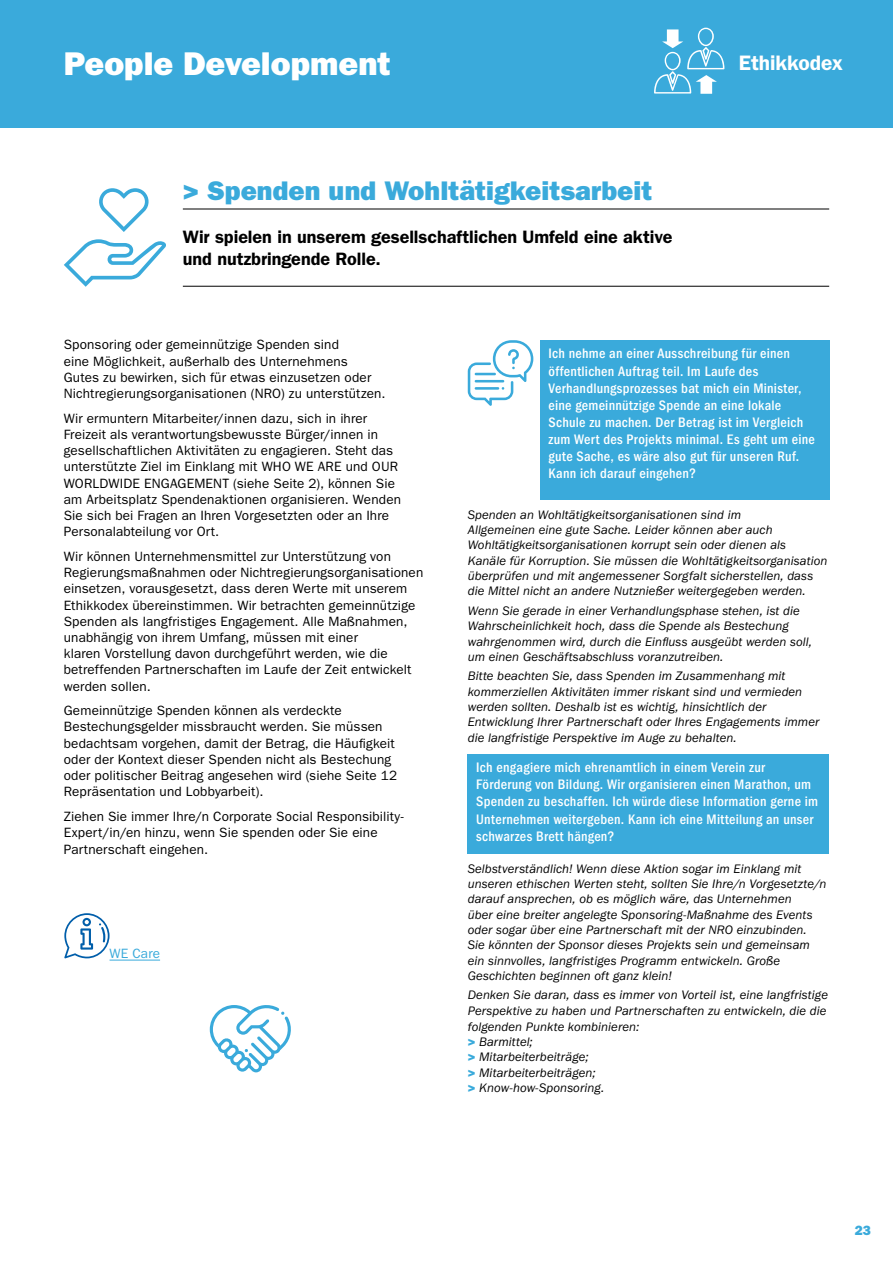
<style>
.page{position:relative;width:893px;height:1263px;background:#fff}
.page>*{position:absolute;margin:0;border:0;box-sizing:border-box;transform-origin:0 0}
.t1{font:33px "ITC Franklin Gothic Std Hvy";color:#fff}
.titre2{font:27px "ITC Franklin Gothic Std Hvy";letter-spacing:.005em;color:#3aaadb}
.t2{font:600 21px "ITC Franklin Gothic Std";letter-spacing:-.005em;color:#fff}
._1phrase{font:600 18px/21.6px "ITC Franklin Gothic Std";color:#000}
.question2{font:500 condensed 14.25px/17.1px "ITC Franklin Gothic Std";letter-spacing:.02em;color:#fff}
.courant_9_espAV2{font:13.5px/16.2px "ITC Franklin Gothic Std";letter-spacing:.01em;color:#000}
.courant{font:13.5px "ITC Franklin Gothic Std";letter-spacing:.01em;color:#3aaadb}
.t3{font:13.5px "ITC Franklin Gothic Std Hvy";color:#3aaadb}
.réponse{font:italic 12.75px/15.3px "ITC Franklin Gothic Std";letter-spacing:.005em;color:#000}
.s1{font-family:"ITC Franklin Gothic Std Hvy";font-style:normal;color:#3aaadb}
</style>
<div class="page">
<div style="left:0;top:0;width:893px;height:128px;background:#3aaadb"></div>
<svg style="left:654px;top:28px;width:70px;height:66px"></svg>
<div style="left:540px;top:340px;width:289px;height:159px;background:#3aaadb"></div>
<div style="left:468px;top:754px;width:361px;height:99px;background:#3aaadb"></div>
<hr style="left:183px;top:209px;width:646px;height:1px;background:#000">
<hr style="left:183px;top:286px;width:646px;height:1px;background:#000">
<svg style="left:210px;top:1005px;width:81px;height:67px"></svg>
<svg style="left:99px;top:188px;width:50px;height:44px"></svg>
<svg style="left:64px;top:239px;width:102px;height:48px"></svg>
<svg style="left:468px;top:340px;width:65px;height:66px"></svg>
<hr style="left:475px;top:387px;width:24px;height:3px;background:#3aaadb">
<hr style="left:475px;top:373px;width:21px;height:2px;background:#3aaadb">
<hr style="left:110px;top:960px;width:50px;height:1px;background:#3aaadb">
<svg style="left:64px;top:913px;width:46px;height:45px"></svg>
<h1 class="t1" style="left:64px;top:44px;width:328px">People Development</h1>
<h3 class="t2" style="left:739px;top:50px;width:106px">Ethikkodex</h3>
<p class="titre2" style="left:183px;top:175px;width:471px">&gt; Spenden und Wohltätigkeitsarbeit</p>
<p class="_1phrase" style="left:183px;top:226px;width:491px">Wir spielen in unserem gesellschaftlichen Umfeld eine aktive und nutzbringende Rolle.</p>
<p class="courant_9_espAV2" style="left:64px;top:337px;width:323px">Sponsoring oder gemeinnützige Spenden sind<br>eine Möglichkeit, außerhalb des Unternehmens Gutes zu bewirken, sich für etwas einzusetzen oder Nichtregierungsorganisationen (NRO) zu unterstützen.</p>
<p class="courant_9_espAV2" style="left:64px;top:410px;width:339px">Wir ermuntern Mitarbeiter/innen dazu, sich in ihrer Freizeit als verantwortungsbewusste Bürger/innen in gesellschaftlichen Aktivitäten zu engagieren. Steht das unterstützte Ziel im Einklang mit WHO WE ARE und OUR WORLDWIDE ENGAGEMENT (siehe Seite 2), können Sie am Arbeitsplatz Spendenaktionen organisieren. Wenden Sie sich bei Fragen an Ihren Vorgesetzten oder an Ihre Personalabteilung vor Ort.</p>
<p class="courant_9_espAV2" style="left:64px;top:548px;width:361px">Wir können Unternehmensmittel zur Unterstützung von Regierungsmaßnahmen oder Nichtregierungsorganisationen einsetzen, vorausgesetzt, dass deren Werte mit unserem Ethikkodex übereinstimmen. Wir betrachten gemeinnützige Spenden als langfristiges Engagement. Alle Maßnahmen, unabhängig von ihrem Umfang, müssen mit einer<br>klaren Vorstellung davon durchgeführt werden, wie die betreffenden Partnerschaften im Laufe der Zeit entwickelt werden sollen.</p>
<p class="courant_9_espAV2" style="left:64px;top:703px;width:335px">Gemeinnützige Spenden können als verdeckte Bestechungsgelder missbraucht werden. Sie müssen bedachtsam vorgehen, damit der Betrag, die Häufigkeit oder der Kontext dieser Spenden nicht als Bestechung oder politischer Beitrag angesehen wird (siehe Seite 12<br>Repräsentation und Lobbyarbeit).</p>
<p class="courant_9_espAV2" style="left:64px;top:808px;width:341px;line-height:16.6px">Ziehen Sie immer Ihre/n Corporate Social Responsibility-<br>Expert/in/en hinzu, wenn Sie spenden oder Sie eine<br>Partnerschaft eingehen.</p>
<p class="courant" style="left:110px;top:946px;width:52px">WE Care</p>
<p class="question2" style="left:549px;top:345px;width:268px">Ich nehme an einer Ausschreibung für einen öffentlichen Auftrag teil. Im Laufe des Verhandlungsprozesses bat mich ein Minister, eine gemeinnützige Spende an eine lokale Schule zu machen. Der Betrag ist im Vergleich zum Wert des Projekts minimal. Es geht um eine gute Sache, es wäre also gut für unseren Ruf.<br>Kann ich darauf eingehen?</p>
<p class="réponse" style="left:468px;top:507px;width:361px">Spenden an Wohltätigkeitsorganisationen sind im<br>Allgemeinen eine gute Sache. Leider können aber auch Wohltätigkeitsorganisationen korrupt sein oder dienen als Kanäle für Korruption. Sie müssen die Wohltätigkeitsorganisation überprüfen und mit angemessener Sorgfalt sicherstellen, dass die Mittel nicht an andere Nutznießer weitergegeben werden.</p>
<p class="réponse" style="left:468px;top:603px;width:346px">Wenn Sie gerade in einer Verhandlungsphase stehen, ist die Wahrscheinlichkeit hoch, dass die Spende als Bestechung wahrgenommen wird, durch die Einfluss ausgeübt werden soll, um einen Geschäftsabschluss voranzutreiben.</p>
<p class="réponse" style="left:468px;top:669px;width:353px">Bitte beachten Sie, dass Spenden im Zusammenhang mit kommerziellen Aktivitäten immer riskant sind und vermieden werden sollten. Deshalb ist es wichtig, hinsichtlich der Entwicklung Ihrer Partnerschaft oder Ihres Engagements immer die langfristige Perspektive im Auge zu behalten.</p>
<p class="question2" style="left:476px;top:759px;width:343px">Ich engagiere mich ehrenamtlich in einem Verein zur Förderung von Bildung. Wir organisieren einen Marathon, um Spenden zu beschaffen. Ich würde diese Information gerne im Unternehmen weitergeben. Kann ich eine Mitteilung an unser schwarzes Brett hängen?</p>
<p class="réponse" style="left:468px;top:861px;width:360px">Selbstverständlich! Wenn diese Aktion sogar im Einklang mit unseren ethischen Werten steht, sollten Sie Ihre/n Vorgesetzte/n darauf ansprechen, ob es möglich wäre, das Unternehmen<br>über eine breiter angelegte Sponsoring-Maßnahme des Events oder sogar über eine Partnerschaft mit der NRO einzubinden.<br>Sie könnten der Sponsor dieses Projekts sein und gemeinsam ein sinnvolles, langfristiges Programm entwickeln. Große Geschichten beginnen oft ganz klein!</p>
<p class="réponse" style="left:468px;top:987px;width:362px;line-height:15.8px">Denken Sie daran, dass es immer von Vorteil ist, eine langfristige<br>Perspektive zu haben und Partnerschaften zu entwickeln, die die folgenden Punkte kombinieren:</p>
<p class="réponse" style="left:468px;top:1034px;width:67px"><span class="s1">&gt;</span> Barmittel;</p>
<p class="réponse" style="left:468px;top:1050px;width:122px"><span class="s1">&gt;</span> Mitarbeiterbeiträge;</p>
<p class="réponse" style="left:468px;top:1065px;width:129px"><span class="s1">&gt;</span> Mitarbeiterbeiträgen;</p>
<p class="réponse" style="left:468px;top:1080px;width:138px"><span class="s1">&gt;</span> Know-how-Sponsoring.</p>
<p class="t3" style="left:855px;top:1222px;width:18px">23</p>
</div>
